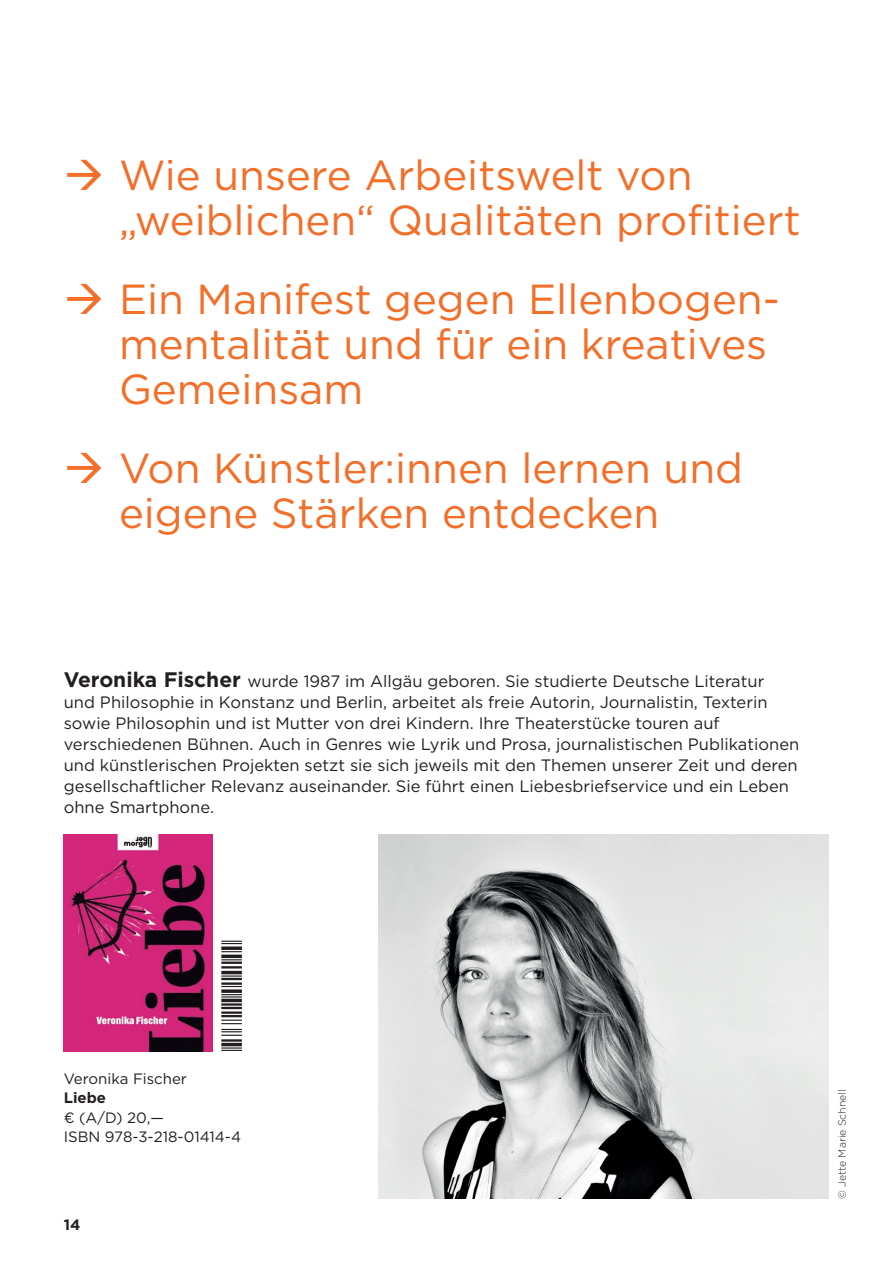
<style>
.page{position:relative;width:893px;height:1263px;background:#fff}
.page>*{position:absolute;margin:0;border:0;box-sizing:border-box;transform-origin:0 0}
.t1{font:42px/45px "Gotham";color:#f36e28}
.t2{font:16.5px/21px "Gotham";color:#231f20}
.t3{font:15px/19.5px "Gotham";color:#231f20}
.t4{font:700 15px "Gotham";color:#231f20}
.t5{font:300 10.5px "Gotham";color:#231f20}
.s1{font-weight:700;font-size:21px}
</style>
<div class="page">
<img style="left:378px;top:835px;width:451px;height:364px">
<img style="left:64px;top:835px;width:148px;height:217px">
<svg style="left:221px;top:940px;width:21px;height:110px"></svg>
<svg style="left:221px;top:941px;width:21px;height:3px"></svg>
<svg style="left:221px;top:946px;width:21px;height:4px"></svg>
<svg style="left:221px;top:951px;width:21px;height:1px"></svg>
<hr style="left:221px;top:955px;width:21px;height:3px;background:#231f20">
<svg style="left:221px;top:959px;width:21px;height:1px"></svg>
<hr style="left:221px;top:962px;width:21px;height:2px;background:#231f20">
<hr style="left:221px;top:966px;width:21px;height:3px;background:#231f20">
<hr style="left:221px;top:971px;width:21px;height:3px;background:#231f20">
<hr style="left:221px;top:975px;width:21px;height:2px;background:#231f20">
<hr style="left:221px;top:978px;width:21px;height:2px;background:#231f20">
<hr style="left:221px;top:982px;width:21px;height:3px;background:#231f20">
<svg style="left:221px;top:986px;width:21px;height:1px"></svg>
<svg style="left:221px;top:989px;width:21px;height:4px"></svg>
<svg style="left:221px;top:994px;width:21px;height:1px"></svg>
<hr style="left:221px;top:996px;width:21px;height:2px;background:#231f20">
<hr style="left:221px;top:999px;width:21px;height:3px;background:#231f20">
<hr style="left:221px;top:1003px;width:21px;height:3px;background:#231f20">
<hr style="left:221px;top:1007px;width:21px;height:2px;background:#231f20">
<hr style="left:221px;top:1011px;width:21px;height:3px;background:#231f20">
<hr style="left:221px;top:1015px;width:21px;height:2px;background:#231f20">
<svg style="left:221px;top:1020px;width:21px;height:16px"></svg>
<hr style="left:221px;top:1039px;width:21px;height:3px;background:#231f20">
<hr style="left:221px;top:1043px;width:21px;height:3px;background:#231f20">
<hr style="left:221px;top:1047px;width:21px;height:2px;background:#231f20">
<svg style="left:221px;top:1050px;width:21px;height:1px"></svg>
<h1 class="t1" style="left:119px;top:156px;width:683px">Wie unsere Arbeitswelt von „weiblichen“ Qualitäten profitiert</h1>
<h1 class="t1" style="left:119px;top:280px;width:662px">Ein Manifest gegen Ellenbogen&shy;mentalität und für ein kreatives<br>Gemeinsam</h1>
<h1 class="t1" style="left:119px;top:449px;width:625px">Von Künstler:innen lernen und eigene Stärken entdecken</h1>
<p class="t2" style="left:64px;top:672px;width:737px"><span class="s1">Veronika Fischer</span> wurde 1987 im Allgäu geboren. Sie studierte Deutsche Literatur und Philosophie in Konstanz und Berlin, arbeitet als freie Autorin, Journalistin, Texterin sowie Philosophin und ist Mutter von drei Kindern. Ihre Theaterstücke touren auf verschiedenen Bühnen. Auch in Genres wie Lyrik und Prosa, journalistischen Publikationen und künstlerischen Projekten setzt sie sich jeweils mit den Themen unserer Zeit und deren gesellschaftlicher Relevanz auseinander. Sie führt einen Liebesbriefservice und ein Leben ohne Smartphone.</p>
<p class="t3" style="left:64px;top:1070px;width:125px">Veronika Fischer</p>
<p class="t4" style="left:64px;top:1093px;width:44px">Liebe</p>
<p class="t3" style="left:64px;top:1109px;width:179px">€ (A/D) 20,—<br>ISBN 978-3-218-01414-4</p>
<p class="t4" style="left:64px;top:1220px;width:18px">14</p>
<p class="t5" style="left:838px;top:1199px;width:111px;rotate:-90deg">© Jette Marie Schnell</p>
</div>
